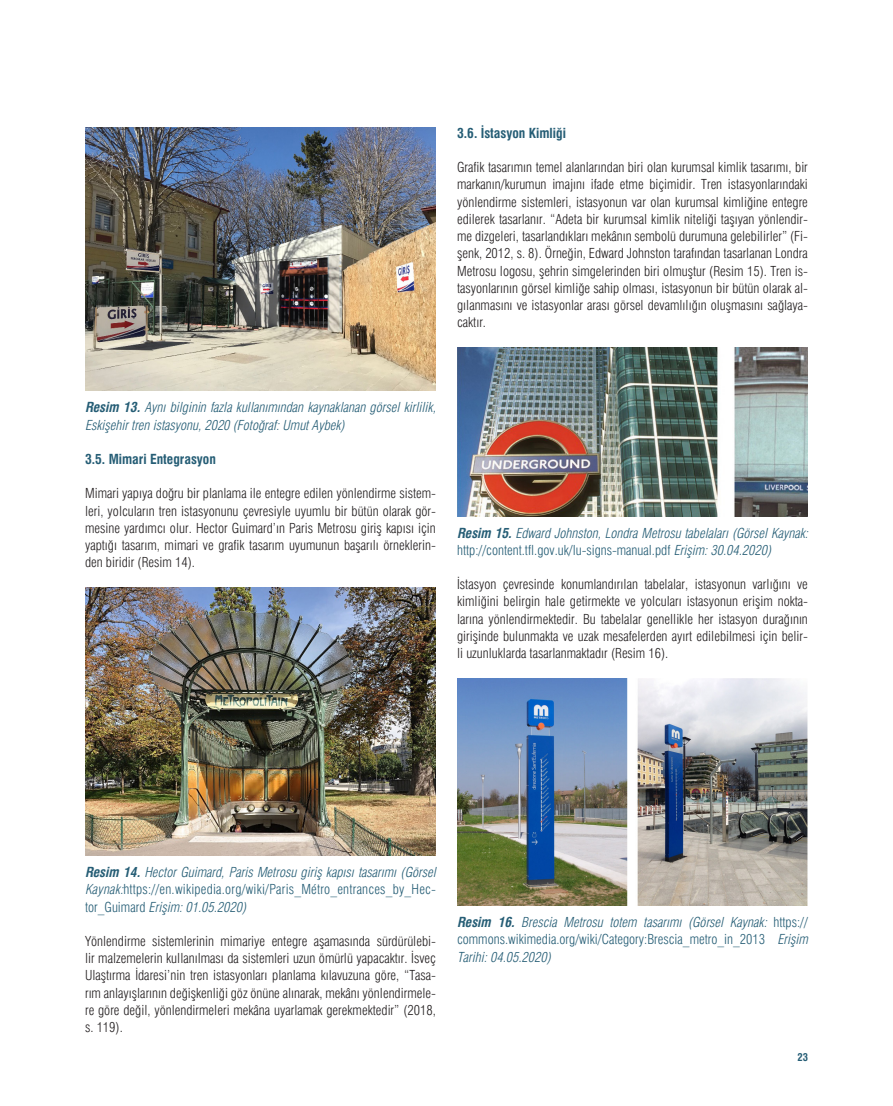
<style>
.page{position:relative;width:893px;height:1106px;background:#fff}
.page>*{position:absolute;margin:0;border:0;box-sizing:border-box;transform-origin:0 0}
.t1{font:13.5px/17.2px "Swiss Light Cond";color:#231f20;text-align:justify}
.t2{font:italic 13.5px/17.2px "Swiss Light Cond";color:#255d75}
.t3{font:700 condensed 13.5px "Swiss";color:#255d75}
.t4{font:700 condensed 10.5px "Swiss";color:#255d75}
.s1{font-family:"Swiss";font-weight:700;font-stretch:condensed}
.s2{font-style:normal}
</style>
<div class="page">
<img style="left:85px;top:128px;width:351px;height:263px">
<img style="left:85px;top:588px;width:351px;height:267px">
<img style="left:457px;top:348px;width:351px;height:168px">
<img style="left:457px;top:679px;width:351px;height:226px">
<p class="t3" style="left:457px;top:125px;width:110px">3.6. İstasyon Kimliği</p>
<p class="t1" style="left:457px;top:158px;width:352px">Grafik tasarımın temel alanlarından biri olan kurumsal kimlik tasarımı, bir markanın/kurumun imajını ifade etme biçimidir. Tren istasyonlarındaki yönlendirme sistemleri, istasyonun var olan kurumsal kimliğine entegre edilerek tasarlanır. “Adeta bir kurumsal kimlik niteliği taşıyan yönlendir&shy;me dizgeleri, tasarlandıkları mekânın sembolü durumuna gelebilirler” (Fi&shy;şenk, 2012, s. 8). Örneğin, Edward Johnston tarafından tasarlanan Londra Metrosu logosu, şehrin simgelerinden biri olmuştur (Resim 15). Tren is&shy;tasyonlarının görsel kimliğe sahip olması, istasyonun bir bütün olarak al&shy;gılanmasını ve istasyonlar arası görsel devamlılığın oluşmasını sağlaya&shy;caktır.</p>
<p class="t2" style="left:85px;top:399px;width:356px"><span class="s1">Resim 13.</span> Aynı bilginin fazla kullanımından kaynaklanan görsel kirlilik,<br>Eskişehirtrenistasyonu,2020(Fotoğraf:UmutAybek)</p>
<p class="t3" style="left:85px;top:451px;width:132px">3.5. Mimari Entegrasyon</p>
<p class="t1" style="left:85px;top:485px;width:352px">Mimari yapıya doğru bir planlama ile entegre edilen yönlendirme sistem&shy;leri, yolcuların tren istasyonunu çevresiyle uyumlu bir bütün olarak gör&shy;mesine yardımcı olur. Hector Guimard’ın Paris Metrosu giriş kapısı için yaptığı tasarım, mimari ve grafik tasarım uyumunun başarılı örneklerin&shy;den biridir (Resim 14).</p>
<p class="t2" style="left:457px;top:524px;width:356px"><span class="s1">Resim 15.</span>EdwardJohnston,LondraMetrosutabelaları(GörselKaynak: <span class="s2">http://content.tfl.gov.uk/lu-signs-manual.pdf</span> Erişim:30.04.2020)</p>
<p class="t1" style="left:457px;top:575px;width:352px">İstasyon çevresinde konumlandırılan tabelalar, istasyonun varlığını ve kimliğini belirgin hale getirmekte ve yolcuları istasyonun erişim nokta&shy;larına yönlendirmektedir. Bu tabelalar genellikle her istasyon durağının girişinde bulunmakta ve uzak mesafelerden ayırt edilebilmesi için belir&shy;li uzunluklarda tasarlanmaktadır (Resim 16).</p>
<p class="t2" style="left:85px;top:863px;width:356px"><span class="s1">Resim 14.</span> Hector Guimard, Paris Metrosu giriş kapısı tasarımı (Görsel<br>Kaynak:<span class="s2">https://en.wikipedia.org/wiki/Paris_Métro_entrances_by_Hec&shy;t o r_ G u i m a r d</span> Erişim:01.05.2020)</p>
<p class="t1" style="left:85px;top:932px;width:352px">Yönlendirme sistemlerinin mimariye entegre aşamasında sürdürülebi&shy;lir malzemelerin kullanılması da sistemleri uzun ömürlü yapacaktır. İsveç Ulaştırma İdaresi’nin tren istasyonları planlama kılavuzuna göre, “Tasa&shy;rım anlayışlarının değişkenliği göz önüne alınarak, mekânı yönlendirmele&shy;re göre değil, yönlendirmeleri mekâna uyarlamak gerekmektedir” (2018, s. 119).</p>
<p class="t2" style="left:457px;top:913px;width:356px"><span class="s1">Resim 16.</span> Brescia Metrosu totem tasarımı (Görsel Kaynak: <span class="s2">h t t p s : // commons.wikimedia.org/wiki/Category:Brescia_metro_in_2013</span> Erişim<br>Tarihi:04.05.2020)</p>
<p class="t4" style="left:797px;top:1050px;width:12px">23</p>
</div>
